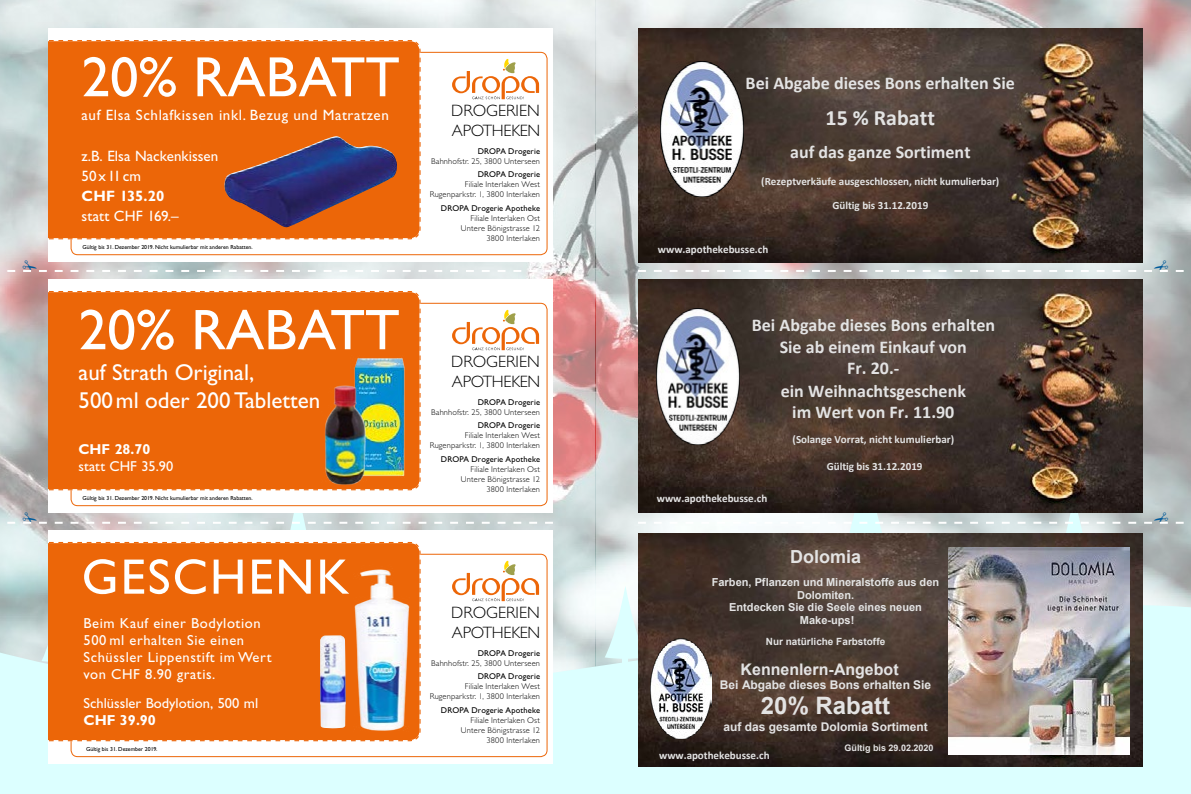
<style>
.page{position:relative;width:1191px;height:794px;background:#fff}
.page>*{position:absolute;margin:0;border:0;box-sizing:border-box;transform-origin:0 0}
.t1{font:57.5px "Gill Sans";color:#fff}
.t2{font:56.9px "Gill Sans";color:#fff}
.t3{font:50px "Gill Sans";letter-spacing:.04em;color:#fff}
.t4{font:700 24px "Arial";color:#e3e3e3}
.t5{font:23px/28px "Gill Sans";color:#fff}
.t6{font:700 22px "Calibri";color:#e3e3e3}
.t7{font:700 18px/22px "Calibri";color:#e3e3e3;text-align:center}
.t8{font:700 18px "Arial";color:#e3e3e3}
.t9{font:300 16.5px/19.8px "Gill Sans";letter-spacing:-.015em;color:#000}
.t10{font:700 16px "Arial";color:#e3e3e3}
.t11{font:15px "Gill Sans";letter-spacing:.04em;color:#fff}
.t12{font:15px/20px "Gill Sans";color:#fff}
.t13{font:15px "Gill Sans";letter-spacing:.005em;color:#fff}
.t14{font:700 15px "Gill Sans";letter-spacing:.005em;color:#fff}
.t15{font:14.5px/17px "Gill Sans";letter-spacing:.04em;color:#fff}
.t16{font:14.5px "Gill Sans";color:#fff}
.t17{font:700 14.5px "Gill Sans";color:#fff}
.t18{font:14.4px "Gill Sans";color:#fff}
.t19{font:700 14.4px "Gill Sans";color:#fff}
.t20{font:700 12px "Arial";color:#e3e3e3}
.t21{font:700 11px/23.4px "Calibri";letter-spacing:-.005em;color:#e3e3e3;text-align:center}
.t22{font:700 11px/12.6px "Arial";color:#e3e3e3;text-align:center}
.t23{font:700 10px "Arial";color:#e3e3e3}
.t24{font:700 9px "Arial";color:#e3e3e3}
.t25{font:300 8.4px/10.1px "Gill Sans";letter-spacing:.02em;color:#000;text-align:right}
.t26{font:8.4px "Gill Sans";letter-spacing:.015em;color:#000}
.t27{font:5.9px "Gill Sans";color:#000}
</style>
<div class="page">
<img style="left:0;top:0;width:1191px;height:588px">
<svg style="left:0;top:588px;width:595px;height:206px;background:#dcfbfb"></svg>
<div style="left:48px;top:28px;width:505px;height:234px;background:#fff"></div>
<svg style="left:48px;top:40px;width:373px;height:200px;background:#e46610"></svg>
<img style="left:224px;top:136px;width:112px;height:85px">
<svg style="left:452px;top:59px;width:87px;height:41px"></svg>
<div style="left:48px;top:279px;width:505px;height:234px;background:#fff"></div>
<div style="left:48px;top:291px;width:373px;height:191px;background:#ec6608"></div>
<svg style="left:452px;top:310px;width:87px;height:41px"></svg>
<img style="left:351px;top:356px;width:59px;height:122px">
<img style="left:313px;top:363px;width:64px;height:119px">
<div style="left:48px;top:530px;width:505px;height:234px;background:#fff"></div>
<svg style="left:48px;top:723px;width:373px;height:19px;background:#ed731e"></svg>
<img style="left:346px;top:723px;width:73px;height:13px">
<img style="left:320px;top:723px;width:26px;height:5px">
<div style="left:595px;top:588px;width:596px;height:206px;background:#dcffff"></div>
<img style="left:638px;top:28px;width:504px;height:231px">
<img style="left:661px;top:62px;width:82px;height:135px">
<img style="left:638px;top:279px;width:504px;height:181px">
<img style="left:657px;top:309px;width:82px;height:135px">
<img style="left:638px;top:659px;width:504px;height:108px">
<img style="left:948px;top:659px;width:181px;height:96px">
<img style="left:650px;top:659px;width:61px;height:79px">
<svg style="left:0;top:259px;width:553px;height:13px"></svg>
<svg style="left:0;top:482px;width:553px;height:241px"></svg>
<svg style="left:638px;top:259px;width:553px;height:13px;background:#a3a3a2"></svg>
<svg style="left:604px;top:460px;width:587px;height:199px;background:#766f6b"></svg>
<h2 class="t2" style="left:82px;top:44px;width:320px">20% RABATT</h2>
<h3 class="t11" style="left:82px;top:107px;width:309px">auf Elsa Schlafkissen inkl. Bezug und Matratzen</h3>
<h3 class="t12" style="left:82px;top:146px;width:138px">z.B. Elsa Nackenkissen<br>50x11cm</h3>
<h3 class="t14" style="left:82px;top:187px;width:84px">CHF 135.20</h3>
<h3 class="t13" style="left:82px;top:208px;width:99px">statt CHF 169.–</h3>
<p class="t27" style="left:82px;top:244px;width:172px">Gültig bis 31. Dezember 2019. Nicht kumulierbar mit anderen Rabatten.</p>
<h1 class="t1" style="left:79px;top:297px;width:323px">20% RABATT</h1>
<h3 class="t5" style="left:79px;top:358px;width:243px">auf Strath Original,<br>500ml oder 200 Tabletten</h3>
<h3 class="t19" style="left:79px;top:440px;width:73px">CHF 28.70</h3>
<h3 class="t18" style="left:79px;top:458px;width:96px">statt CHF 35.90</h3>
<p class="t27" style="left:82px;top:495px;width:172px">Gültig bis 31. Dezember 2019. Nicht kumulierbar mit anderen Rabatten.</p>
<h3 class="t3" style="left:82px;top:548px;width:269px">GESCHENK</h3>
<h3 class="t15" style="left:83px;top:614px;width:190px">Beim Kauf einer Bodylotion<br>500 ml erhalten Sie einen<br>Schüssler Lippenstift im Wert von CHF 8.90 gratis.</h3>
<h3 class="t16" style="left:83px;top:694px;width:176px">Schlüssler Bodylotion, 500 ml</h3>
<h3 class="t17" style="left:83px;top:711px;width:74px">CHF 39.90</h3>
<p class="t27" style="left:86px;top:746px;width:73px">Gültig bis 31. Dezember 2019.</p>
<h3 class="t9" style="left:451px;top:101px;width:90px">DROGERIEN<br>APOTHEKEN</h3>
<p class="t26" style="left:478px;top:146px;width:64px">DROPA Drogerie</p>
<p class="t25" style="left:431px;top:156px;width:110px">Bahnhofstr. 25, 3800 Unterseen</p>
<p class="t26" style="left:478px;top:169px;width:64px">DROPA Drogerie</p>
<p class="t25" style="left:430px;top:179px;width:112px">Filiale Interlaken West<br>Rugenparkstr. 1, 3800 Interlaken</p>
<p class="t26" style="left:441px;top:203px;width:101px">DROPA Drogerie Apotheke</p>
<p class="t25" style="left:461px;top:213px;width:81px">Filiale Interlaken Ost<br>Untere Bönigstrasse 12<br>3800 Interlaken</p>
<h3 class="t9" style="left:451px;top:352px;width:90px">DROGERIEN<br>APOTHEKEN</h3>
<p class="t26" style="left:478px;top:397px;width:64px">DROPA Drogerie</p>
<p class="t25" style="left:431px;top:407px;width:110px">Bahnhofstr. 25, 3800 Unterseen</p>
<p class="t26" style="left:478px;top:420px;width:64px">DROPA Drogerie</p>
<p class="t25" style="left:430px;top:430px;width:112px">Filiale Interlaken West<br>Rugenparkstr. 1, 3800 Interlaken</p>
<p class="t26" style="left:441px;top:454px;width:101px">DROPA Drogerie Apotheke</p>
<p class="t25" style="left:461px;top:464px;width:81px">Filiale Interlaken Ost<br>Untere Bönigstrasse 12<br>3800 Interlaken</p>
<h3 class="t9" style="left:451px;top:603px;width:90px">DROGERIEN<br>APOTHEKEN</h3>
<p class="t26" style="left:478px;top:648px;width:64px">DROPA Drogerie</p>
<p class="t25" style="left:431px;top:658px;width:110px">Bahnhofstr. 25, 3800 Unterseen</p>
<p class="t26" style="left:478px;top:671px;width:64px">DROPA Drogerie</p>
<p class="t25" style="left:430px;top:681px;width:112px">Filiale Interlaken West<br>Rugenparkstr. 1, 3800 Interlaken</p>
<p class="t26" style="left:441px;top:705px;width:101px">DROPA Drogerie Apotheke</p>
<p class="t25" style="left:461px;top:715px;width:81px">Filiale Interlaken Ost<br>Untere Bönigstrasse 12<br>3800 Interlaken</p>
<h3 class="t7" style="left:745px;top:72px;width:271px">Bei Abgabe dieses Bons erhalten Sie</h3>
<h3 class="t6" style="left:825px;top:102px;width:111px">15 % Rabatt</h3>
<h3 class="t7" style="left:790px;top:140px;width:182px">auf das ganze Sortiment</h3>
<h3 class="t21" style="left:761px;top:169px;width:240px">(Rezeptverkäufe ausgeschlossen, nicht kumulierbar)<br>Gültig bis 31.12.2019</h3>
<h3 class="t21" style="left:658px;top:237px;width:112px">www.apothekebusse.ch</h3>
<h3 class="t7" style="left:751px;top:313px;width:245px">Bei Abgabe dieses Bons erhalten<br>Sie ab einem Einkauf von<br>Fr. 20.-<br>ein Weihnachtsgeschenk<br>im Wert von Fr. 11.90</h3>
<h3 class="t21" style="left:792px;top:428px;width:163px">(Solange Vorrat, nicht kumulierbar)</h3>
<h3 class="t21" style="left:826px;top:454px;width:97px">Gültig bis 31.12.2019</h3>
<h3 class="t21" style="left:657px;top:487px;width:112px">www.apothekebusse.ch</h3>
<h3 class="t8" style="left:790px;top:433px;width:73px">Dolomia</h3>
<h3 class="t8" style="left:790px;top:544px;width:73px">Dolomia</h3>
<h3 class="t22" style="left:712px;top:576px;width:229px">Farben, Pflanzen und Mineralstoffe aus den<br>Dolomiten.<br>Entdecken Sie die Seele eines neuen<br>Make-ups!</h3>
<p class="t23" style="left:766px;top:635px;width:121px">Nur natürliche Farbstoffe</p>
<h3 class="t10" style="left:740px;top:658px;width:160px">Kennenlern-Angebot</h3>
<h3 class="t20" style="left:720px;top:677px;width:213px">Bei Abgabe dieses Bons erhalten Sie</h3>
<h3 class="t4" style="left:761px;top:690px;width:131px">20% Rabatt</h3>
<h3 class="t20" style="left:723px;top:718px;width:206px">auf das gesamte Dolomia Sortiment</h3>
<p class="t24" style="left:844px;top:742px;width:90px">Gültig bis 29.02.2020</p>
<h3 class="t21" style="left:659px;top:743px;width:112px">www.apothekebusse.ch</h3>
<h3 class="t10" style="left:740px;top:547px;width:160px">Kennenlern-Angebot</h3>
<h3 class="t4" style="left:761px;top:579px;width:131px">20% Rabatt</h3>
</div>
